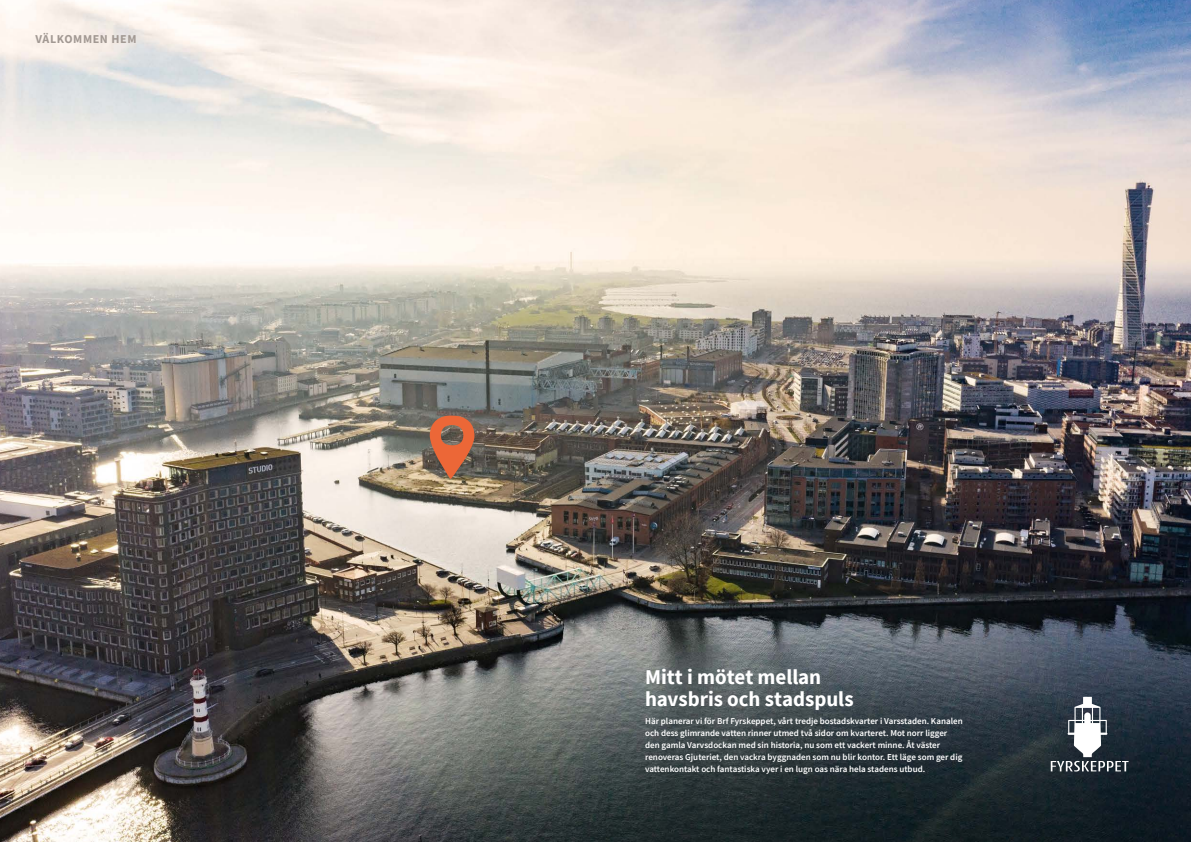
<style>
.page{position:relative;width:1191px;height:842px;background:#fff}
.page>*{position:absolute;margin:0;border:0;box-sizing:border-box;transform-origin:0 0}
.Ingress_12_16{font:700 21px/22px "Source Sans Pro";letter-spacing:-.005em;color:#fff}
.Kapitel{font:700 12px "Source Sans Pro";letter-spacing:.05em;color:#a29993}
.Ingress_12_16-2{font:600 9px/12px "Source Sans Pro";color:#fff}
</style>
<div class="page">
<img style="left:0;top:0;width:1191px;height:842px">
<svg style="left:429px;top:415px;width:46px;height:64px;background:#ad6547"></svg>
<svg style="left:1050px;top:697px;width:78px;height:74px"></svg>
<p class="Kapitel" style="left:35px;top:30px;width:103px">VÄLKOMMEN HEM</p>
<p class="Ingress_12_16" style="left:645px;top:666px;width:210px">Mitt i mötet mellan havsbris och stadspuls</p>
<p class="Ingress_12_16-2" style="left:645px;top:715px;width:319px">Här planerar vi för Brf Fyrskeppet, vårt tredje bostadskvarter i Varsstaden. Kanalen och dess glimrande vatten rinner utmed två sidor om kvarteret. Mot norr ligger den gamla Varvsdockan med sin historia, nu som ett vackert minne. Åt väster renoveras Gjuteriet, den vackra byggnaden som nu blir kontor. Ett läge som ger dig vattenkontakt och fantastiska vyer i en lugn oas nära hela stadens utbud.</p>
</div>
